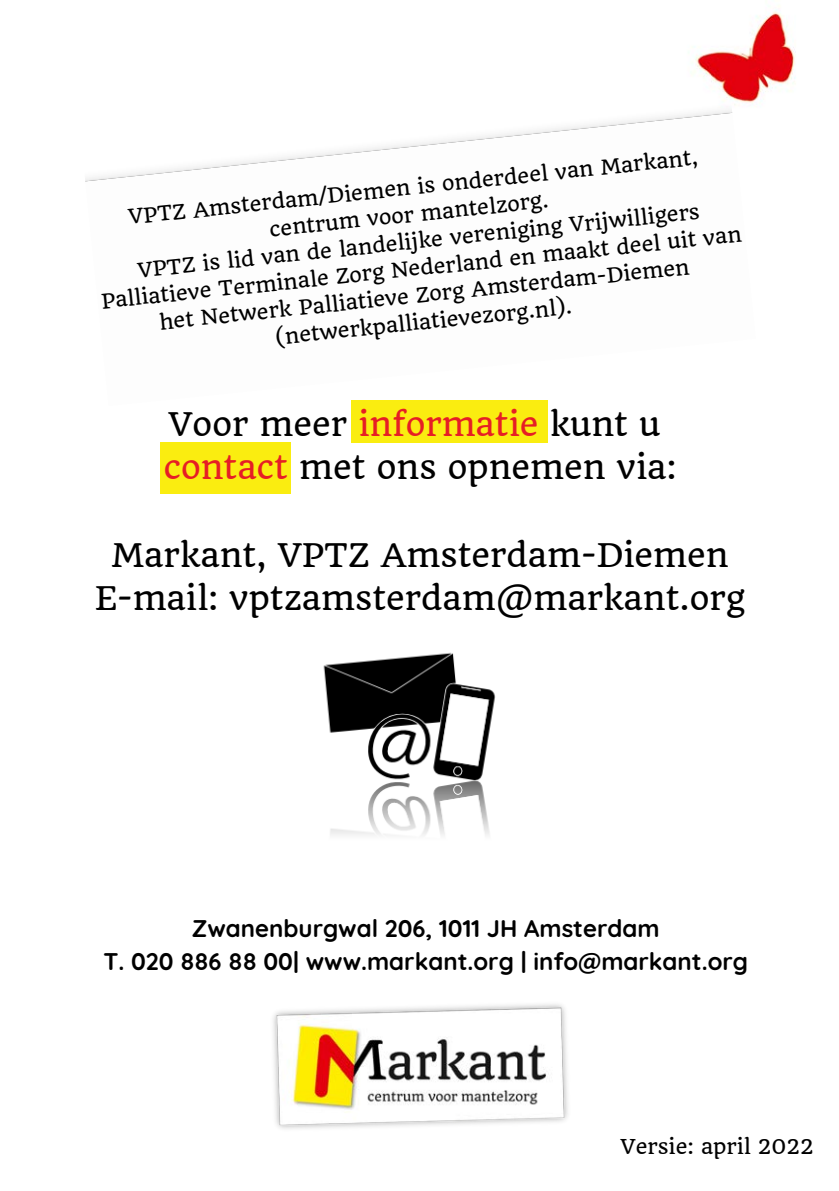
<style>
.page{position:relative;width:839px;height:1191px;background:#fff}
.page>*{position:absolute;margin:0;border:0;box-sizing:border-box;transform-origin:0 0}
.t1{font:31.8px "Quando";color:#000}
.t2{font:700 24px "Quicksand";color:#000}
.t3{font:20px/27px "Quando";color:#000}
.s1{color:#e61e25}
</style>
<div class="page">
<img style="left:694px;top:6px;width:102px;height:97px">
<img style="left:273px;top:1004px;width:295px;height:125px">
<img style="left:85px;top:104px;width:650px;height:78px">
<img style="left:323px;top:652px;width:173px;height:183px">
<div style="left:351px;top:400px;width:197px;height:42px;background:#faed10"></div>
<div style="left:160px;top:442px;width:130px;height:51px;background:#faed10"></div>
<p class="t3" style="left:265px;top:189px;width:435px;text-indent:-139px;rotate:-6deg">VPTZ Amsterdam/Diemen is onderdeel van Markant, centrum voor mantelzorg.</p>
<p class="t3" style="left:97px;top:261px;width:645px;text-align:center;rotate:-6deg">VPTZ is lid van de landelijke vereniging Vrijwilligers Palliatieve Terminale Zorg Nederland en maakt deel uit van het Netwerk Palliatieve Zorg Amsterdam-Diemen (netwerkpalliatievezorg.nl).</p>
<p class="t1" style="left:168px;top:404px;width:493px">Voor meer <span class="s1">informatie</span> kunt u</p>
<p class="t1" style="left:163px;top:448px;width:514px"><span class="s1">contact</span> met ons opnemen via:</p>
<p class="t1" style="left:111px;top:535px;width:619px">Markant, VPTZ Amsterdam-Diemen</p>
<p class="t1" style="left:95px;top:579px;width:651px">E-mail: vptzamsterdam@markant.org</p>
<p class="t2" style="left:192px;top:913px;width:469px">Zwanenburgwal 206, 1011 JH Amsterdam</p>
<p class="t2" style="left:103px;top:946px;width:646px">T. 020 886 88 00| www.markant.org | info@markant.org</p>
<p class="t3" style="left:620px;top:1134px;width:195px">Versie: april 2022</p>
</div>
